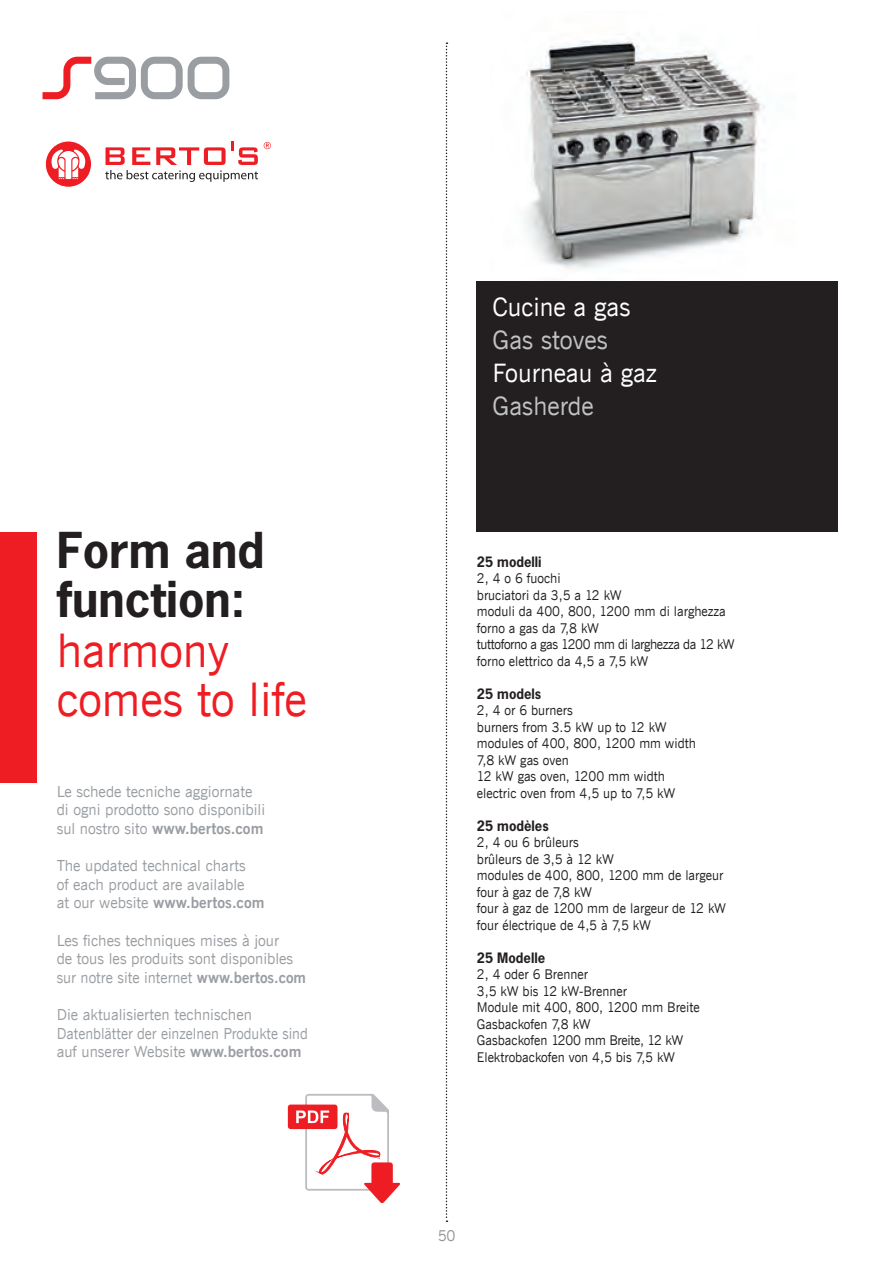
<style>
.page{position:relative;width:893px;height:1263px;background:#fff}
.page>*{position:absolute;margin:0;border:0;box-sizing:border-box;transform-origin:0 0}
.t1{font:46.5px/49.5px "News Gothic BT";color:#ee1d23}
.t2{font:700 46.5px/49.5px "News Gothic Std";color:#231f20}
.t3{font:25.5px "News Gothic BT";color:#fff}
.t4{font:25.5px "News Gothic BT";color:#c1c2c4}
.t5{font:15.3px/18.6px "News Gothic BT";color:#9a9ea2}
.t6{font:15px "News Gothic BT";color:#939598}
.t7{font:13.5px/16.5px "News Gothic BT";color:#231f20}
.t8{font:700 13.5px "News Gothic Std";color:#231f20}
.s1{font-weight:700}
</style>
<div class="page">
<img style="left:525px;top:39px;width:240px;height:230px">
<div style="left:476px;top:281px;width:362px;height:251px;background:#231f20"></div>
<div style="left:0;top:531px;width:36px;height:251px;background:#ee1d23"></div>
<svg style="left:43px;top:57px;width:186px;height:42px"></svg>
<svg style="left:45px;top:141px;width:47px;height:46px"></svg>
<div style="left:45px;top:140px;width:47px;height:48px;border:1px solid #fff;border-radius:50%"></div>
<svg style="left:52px;top:150px;width:33px;height:29px"></svg>
<svg style="left:264px;top:142px;width:7px;height:7px"></svg>
<svg style="left:105px;top:141px;width:153px;height:41px"></svg>
<svg style="left:446px;top:43px;width:1px;height:1179px"></svg>
<div style="left:288px;top:1104px;width:49px;height:25px;background:#ee1d23;border-radius:3px"></div>
<svg style="left:296px;top:1094px;width:105px;height:109px"></svg>
<h1 class="t2" style="left:57px;top:525px;width:210px">Form and function:</h1>
<h1 class="t1" style="left:57px;top:628px;width:252px">harmony comes to life</h1>
<p class="t5" style="left:57px;top:783px;width:210px">Le schede tecniche aggiornate di ogni prodotto sono disponibili sul nostro sito <span class="s1">www.bertos.com</span></p>
<p class="t5" style="left:57px;top:857px;width:209px">The updated technical charts<br>of each product are available<br>at our website <span class="s1">www.bertos.com</span></p>
<p class="t5" style="left:57px;top:932px;width:251px">Les fiches techniques mises à jour<br>de tous les produits sont disponibles sur notre site internet <span class="s1">www.bertos.com</span></p>
<p class="t5" style="left:57px;top:1006px;width:253px">Die aktualisierten technischen<br>Datenblätter der einzelnen Produkte sind auf unserer Website <span class="s1">www.bertos.com</span></p>
<h2 class="t3" style="left:493px;top:292px;width:139px">Cucine a gas</h2>
<h2 class="t4" style="left:493px;top:325px;width:117px">Gas stoves</h2>
<h2 class="t3" style="left:493px;top:358px;width:166px">Fourneau à gaz</h2>
<h2 class="t4" style="left:493px;top:391px;width:103px">Gasherde</h2>
<p class="t8" style="left:477px;top:552px;width:66px">25 modelli</p>
<p class="t7" style="left:477px;top:571px;width:259px">2, 4 o 6 fuochi<br>bruciatori da 3,5 a 12 kW<br>moduli da 400, 800, 1200 mm di larghezza forno a gas da 7,8 kW<br>tuttoforno a gas 1200 mm di larghezza da 12 kW forno elettrico da 4,5 a 7,5 kW</p>
<p class="t8" style="left:477px;top:684px;width:66px">25 models</p>
<p class="t7" style="left:477px;top:703px;width:221px">2, 4 or 6 burners<br>burners from 3.5 kW up to 12 kW modules of 400, 800, 1200 mm width<br>7,8 kW gas oven<br>12 kW gas oven, 1200 mm width electric oven from 4,5 up to 7,5 kW</p>
<p class="t8" style="left:477px;top:816px;width:73px">25 modèles</p>
<p class="t7" style="left:477px;top:835px;width:251px">2, 4 ou 6 brûleurs<br>brûleurs de 3,5 à 12 kW<br>modules de 400, 800, 1200 mm de largeur four à gaz de 7,8 kW<br>four à gaz de 1200 mm de largeur de 12 kW four électrique de 4,5 à 7,5 kW</p>
<p class="t8" style="left:477px;top:948px;width:70px">25 Modelle</p>
<p class="t7" style="left:477px;top:967px;width:224px">2, 4 oder 6 Brenner<br>3,5 kW bis 12 kW-Brenner<br>Module mit 400, 800, 1200 mm Breite<br>Gasbackofen 7,8 kW<br>Gasbackofen 1200 mm Breite, 12 kW<br>Elektrobackofen von 4,5 bis 7,5 kW</p>
<p class="t6" style="left:437px;top:1226px;width:20px">50</p>
</div>
